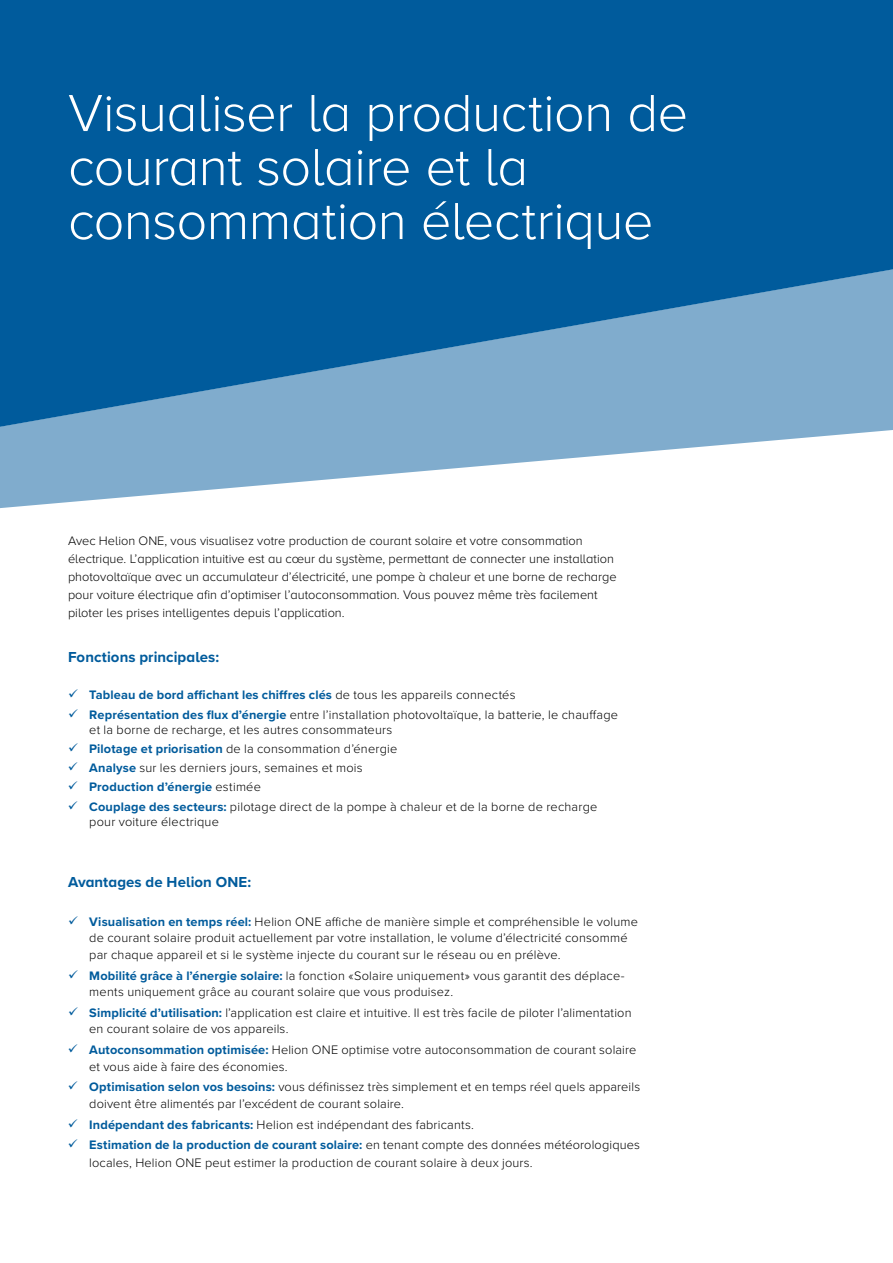
<style>
.page{position:relative;width:893px;height:1263px;background:#fff}
.page>*{position:absolute;margin:0;border:0;box-sizing:border-box;transform-origin:0 0}
.t1{font:300 54px/54px "Proxima Nova";letter-spacing:-.01em;color:#fff}
.t2{font:700 15px "Proxima Nova";letter-spacing:.005em;color:#005b9c}
.t3{font:300 12.75px/16.5px "Proxima Nova";letter-spacing:.01em;color:#000}
.s1{font-weight:700;color:#005b9c}
</style>
<div class="page">
<div style="left:0;top:0;width:893px;height:269px;background:#005b9c"></div>
<svg style="left:0;top:269px;width:893px;height:239px;fill:#80accd"></svg>
<h1 class="t1" style="left:68px;top:83px;width:622px">Visualiser la production de courant solaire et la consommation électrique</h1>
<p class="t3" style="left:68px;top:531px;width:550px;line-height:18px">Avec Helion ONE, vous visualisez votre production de courant solaire et votre consommation électrique. L’application intuitive est au cœur du système, permettant de connecter une installation photovoltaïque avec un accumulateur d’électricité, une pompe à chaleur et une borne de recharge pour voiture électrique afin d’optimiser l’autoconsommation. Vous pouvez même très facilement piloter les prises intelligentes depuis l’application.</p>
<p class="t2" style="left:68px;top:646px;width:153px">Fonctions principales:</p>
<p class="t3" style="left:89px;top:685px;width:530px;line-height:19.2px"><span class="s1">Tableau de bord affichant les chiffres clés</span> de tous les appareils connectés<br><span class="s1">Représentation des flux d’énergie</span> entre l’installation photovoltaïque, la batterie, le chauffage</p>
<p class="t3" style="left:89px;top:719px;width:510px;line-height:19.2px">et la borne de recharge, et les autres consommateurs<br><span class="s1">Pilotage et priorisation</span> de la consommation d’énergie<br><span class="s1">Analyse</span> sur les derniers jours, semaines et mois<br><span class="s1">Production d’énergie</span> estimée<br><span class="s1">Couplage des secteurs:</span> pilotage direct de la pompe à chaleur et de la borne de recharge</p>
<p class="t3" style="left:89px;top:812px;width:131px">pour voiture électrique</p>
<p class="t2" style="left:68px;top:871px;width:185px">Avantages de Helion ONE:</p>
<p class="t3" style="left:89px;top:913px;width:550px"><span class="s1">Visualisation en temps réel:</span> Helion ONE affiche de manière simple et compréhensible le volume de courant solaire produit actuellement par votre installation, le volume d’électricité consommé par chaque appareil et si le système injecte du courant sur le réseau ou en prélève.</p>
<p class="t3" style="left:89px;top:966px;width:537px"><span class="s1">Mobilité grâce à l’énergie solaire:</span> la fonction «Solaire uniquement» vous garantit des déplace&shy;ments uniquement grâce au courant solaire que vous produisez.</p>
<p class="t3" style="left:89px;top:1004px;width:544px"><span class="s1">Simplicité d’utilisation:</span> l’application est claire et intuitive. Il est très facile de piloter l’alimentation en courant solaire de vos appareils.</p>
<p class="t3" style="left:89px;top:1041px;width:549px"><span class="s1">Autoconsommation optimisée:</span> Helion ONE optimise votre autoconsommation de courant solaire et vous aide à faire des économies.</p>
<p class="t3" style="left:89px;top:1078px;width:553px"><span class="s1">Optimisation selon vos besoins:</span> vous définissez très simplement et en temps réel quels appareils doivent être alimentés par l’excédent de courant solaire.</p>
<p class="t3" style="left:89px;top:1113px;width:552px;line-height:20.7px"><span class="s1">Indépendant des fabricants:</span> Helion est indépendant des fabricants.<br><span class="s1">Estimation de la production de courant solaire:</span> en tenant compte des données météorologiques</p>
<p class="t3" style="left:89px;top:1154px;width:445px">locales, Helion ONE peut estimer la production de courant solaire à deux jours.</p>
</div>
